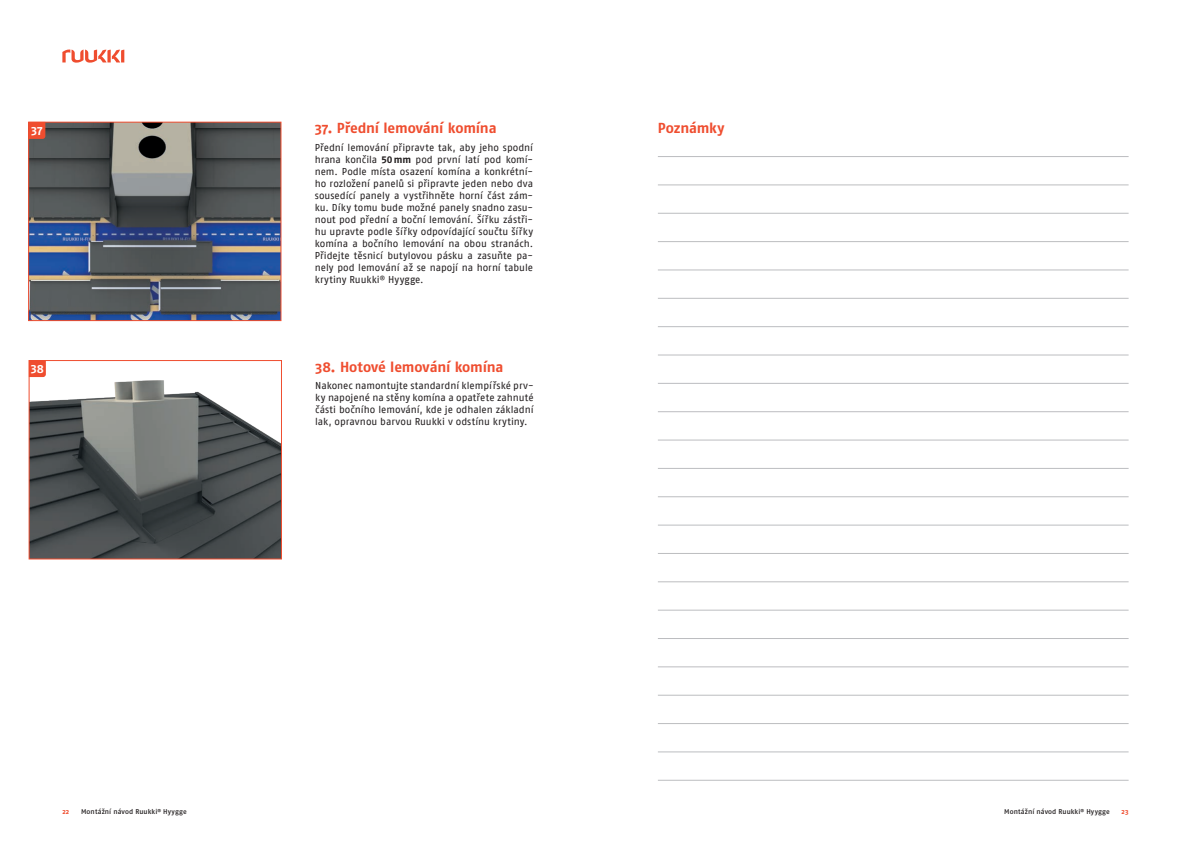
<style>
.page{position:relative;width:1191px;height:842px;background:#fff}
.page>*{position:absolute;margin:0;border:0;box-sizing:border-box;transform-origin:0 0}
.t1{font:700 14.5px "Fago Pro";letter-spacing:-.015em;color:#ef4d2f}
.t2{font:700 12px "Fago Pro";color:#fff}
.t3{font:10px/12px "Fago Pro";color:#231f20;text-align:justify}
.t4{font:500 7px "Fago Pro";letter-spacing:.015em;color:#231f20}
.t5{font:700 7px "Fago Pro";color:#ef4d2f}
.s1{font-weight:700}
</style>
<div class="page">
<img style="left:30px;top:124px;width:249px;height:195px">
<div style="left:28px;top:122px;width:253px;height:199px;border:1px solid #ef4d2f"></div>
<svg style="left:62px;top:50px;width:62px;height:13px"></svg>
<hr style="left:658px;top:780px;width:470px;height:1px;background:#bcbdc0">
<hr style="left:658px;top:752px;width:470px;height:1px;background:#bcbdc0">
<hr style="left:658px;top:723px;width:470px;height:1px;background:#bcbdc0">
<hr style="left:658px;top:695px;width:470px;height:1px;background:#bcbdc0">
<hr style="left:658px;top:667px;width:470px;height:1px;background:#bcbdc0">
<hr style="left:658px;top:638px;width:470px;height:1px;background:#bcbdc0">
<hr style="left:658px;top:610px;width:470px;height:1px;background:#bcbdc0">
<hr style="left:658px;top:581px;width:470px;height:1px;background:#bcbdc0">
<hr style="left:658px;top:553px;width:470px;height:1px;background:#bcbdc0">
<hr style="left:658px;top:525px;width:470px;height:1px;background:#bcbdc0">
<hr style="left:658px;top:496px;width:470px;height:1px;background:#bcbdc0">
<hr style="left:658px;top:468px;width:470px;height:1px;background:#bcbdc0">
<hr style="left:658px;top:440px;width:470px;height:1px;background:#bcbdc0">
<hr style="left:658px;top:411px;width:470px;height:1px;background:#bcbdc0">
<hr style="left:658px;top:383px;width:470px;height:1px;background:#bcbdc0">
<hr style="left:658px;top:355px;width:470px;height:1px;background:#bcbdc0">
<hr style="left:658px;top:326px;width:470px;height:1px;background:#bcbdc0">
<hr style="left:658px;top:298px;width:470px;height:1px;background:#bcbdc0">
<hr style="left:658px;top:270px;width:470px;height:1px;background:#bcbdc0">
<hr style="left:658px;top:241px;width:470px;height:1px;background:#bcbdc0">
<hr style="left:658px;top:213px;width:470px;height:1px;background:#bcbdc0">
<hr style="left:658px;top:185px;width:470px;height:1px;background:#bcbdc0">
<hr style="left:658px;top:156px;width:470px;height:1px;background:#bcbdc0">
<svg style="left:28px;top:122px;width:17px;height:17px"></svg>
<img style="left:31px;top:377px;width:249px;height:180px">
<div style="left:29px;top:360px;width:253px;height:199px;border:1px solid #ef4d2f"></div>
<svg style="left:29px;top:360px;width:17px;height:17px"></svg>
<p class="t2" style="left:31px;top:123px;width:13px">37</p>
<h1 class="t1" style="left:315px;top:120px;width:183px">37. Přední lemování komína</h1>
<h1 class="t1" style="left:658px;top:120px;width:68px">Poznámky</h1>
<p class="t3" style="left:315px;top:142px;width:220px">Přední lemování připravte tak, aby jeho spodní hrana končila <span class="s1">50mm</span> pod první latí pod komí&shy;nem. Podle místa osazení komína a konkrétní&shy;ho rozložení panelů si připravte jeden nebo dva sousedící panely a vystřihněte horní část zám&shy;ku. Díky tomu bude možné panely snadno zasu&shy;nout pod přední a boční lemování. Šířku zástři&shy;hu upravte podle šířky odpovídající součtu šířky komína a bočního lemování na obou stranách.<br>Přidejte těsnicí butylovou pásku a zasuňte pa&shy;nely pod lemování až se napojí na horní tabule krytiny Ruukki<sup>®</sup> Hyygge.</p>
<p class="t2" style="left:31px;top:361px;width:15px">38</p>
<h1 class="t1" style="left:315px;top:358px;width:190px">38. Hotové lemování komína</h1>
<p class="t3" style="left:315px;top:380px;width:220px">Nakonec namontujte standardní klempířské prv&shy;ky napojené na stěny komína a opatřete zahnuté části bočního lemování, kde je odhalen základní lak, opravnou barvou Ruukki v odstínu krytiny.</p>
<p class="t4" style="left:81px;top:807px;width:107px">Montážní návod Ruukki<sup>®</sup> Hyygge</p>
<p class="t4" style="left:1004px;top:807px;width:107px">Montážní návod Ruukki<sup>®</sup> Hyygge</p>
<p class="t5" style="left:62px;top:807px;width:8px">22</p>
<p class="t5" style="left:1121px;top:807px;width:8px">23</p>
</div>
